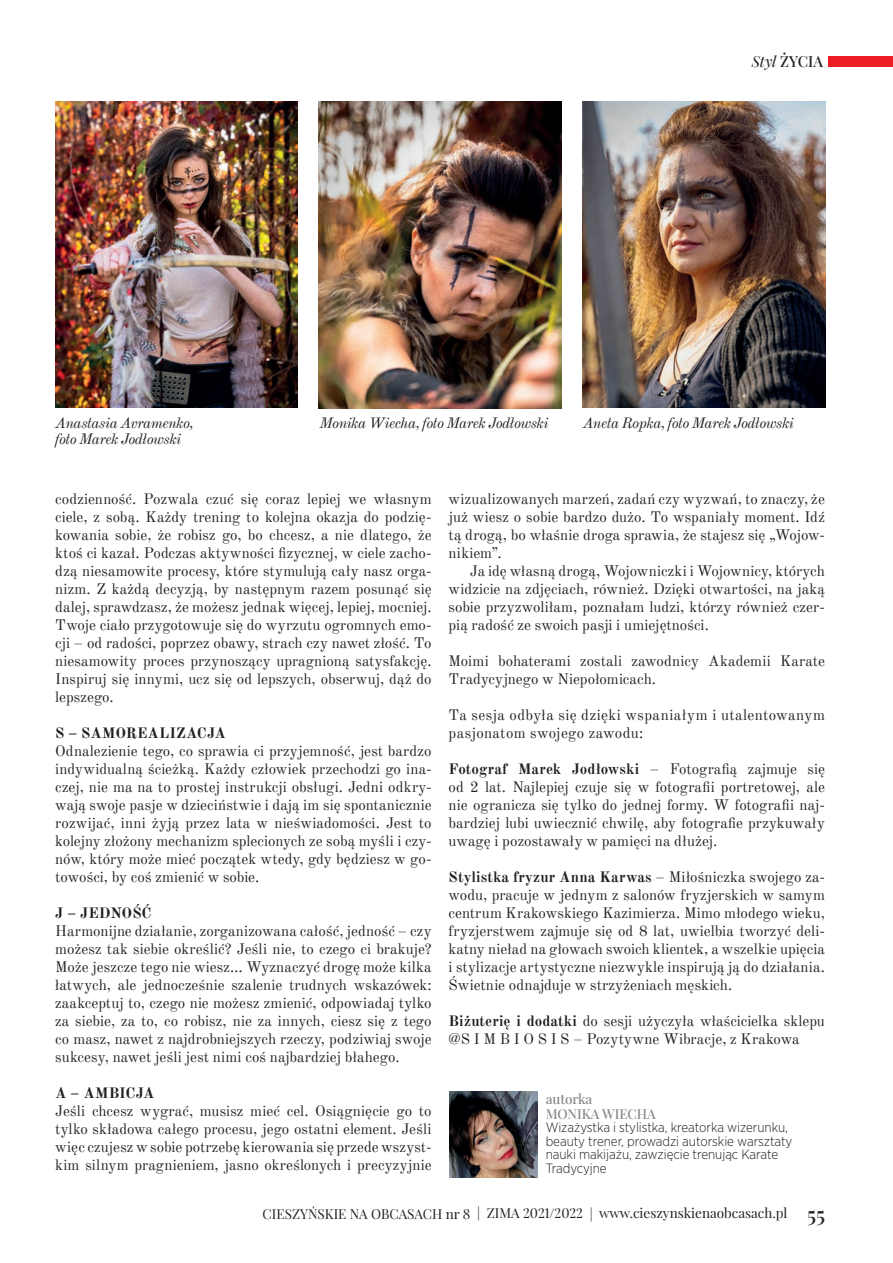
<style>
.page{position:relative;width:893px;height:1263px;background:#fff}
.page>*{position:absolute;margin:0;border:0;box-sizing:border-box;transform-origin:0 0}
.t1{font:15px/18px "Old Standard TT";letter-spacing:.005em;color:#231f20;text-align:justify}
.t2{font:italic 15px/15.8px "Old Standard TT";letter-spacing:-.03em;color:#231f20}
.t3{font:15px/18px "Old Standard TT";letter-spacing:.025em;color:#231f20}
.t4{font:700 15px "Old Standard TT";letter-spacing:.005em;color:#231f20}
.t5{font:500 15px "Playfair Display";color:#231f20}
.t6{font:300 13.5px/13.5px "Gotham Narrow";letter-spacing:-.005em;color:#231f20}
.t7{font:13.5px "Playfair Display";color:#231f20}
.t8{font:500 13.5px/15px "Playfair Display";letter-spacing:-.005em;color:#87898c}
.s1{font-weight:400;font-style:italic}
.s2{font-weight:700}
.s3{font-weight:500;font-size:21px}
</style>
<div class="page">
<div style="left:828px;top:56px;width:65px;height:11px;background:#ee1d23"></div>
<img style="left:450px;top:1092px;width:87px;height:86px">
<img style="left:55px;top:102px;width:243px;height:305px">
<img style="left:319px;top:102px;width:242px;height:306px">
<img style="left:582px;top:102px;width:243px;height:305px">
<p class="t5" style="left:752px;top:50px;width:73px"><span class="s1">Styl</span> ŻYCIA</p>
<p class="t2" style="left:55px;top:414px;width:140px">Anastasia Avramenko, foto Marek Jodłowski</p>
<p class="t2" style="left:320px;top:414px;width:230px">Monika Wiecha, foto Marek Jodłowski</p>
<p class="t2" style="left:583px;top:414px;width:213px">Aneta Ropka, foto Marek Jodłowski</p>
<p class="t1" style="left:449px;top:489px;width:378px">wizualizowanych marzeń, zadań czy wyzwań, to znaczy, że już wiesz o sobie bardzo dużo. To wspaniały moment. Idź tą drogą, bo właśnie droga sprawia, że stajesz się „Wojow&shy;nikiem”.</p>
<p class="t1" style="left:449px;top:561px;width:378px;text-indent:21px">Ja idę własną drogą, Wojowniczki i Wojownicy, których widzicie na zdjęciach, również. Dzięki otwartości, na jaką sobie przyzwoliłam, poznałam ludzi, którzy również czer&shy;pią radość ze swoich pasji i umiejętności.</p>
<p class="t1" style="left:449px;top:651px;width:378px">Moimi bohaterami zostali zawodnicy Akademii Karate<br>Tradycyjnego w Niepołomicach.</p>
<p class="t3" style="left:449px;top:705px;width:378px">Ta sesja odbyła się dzięki wspaniałym i utalentowanym pasjonatom swojego zawodu:</p>
<p class="t1" style="left:449px;top:759px;width:378px"><span class="s2">Fotograf Marek Jodłowski</span> – Fotografią zajmuje się od 2 lat. Najlepiej czuje się w fotografii portretowej, ale nie ogranicza się tylko do jednej formy. W fotografii naj&shy;bardziej lubi uwiecznić chwilę, aby fotografie przykuwały uwagę i pozostawały w pamięci na dłużej.</p>
<p class="t1" style="left:449px;top:867px;width:378px"><span class="s2">Stylistka fryzur Anna Karwas</span> – Miłośniczka swojego za&shy;wodu, pracuje w jednym z salonów fryzjerskich w samym centrum Krakowskiego Kazimierza. Mimo młodego wieku, fryzjerstwem zajmuje się od 8 lat, uwielbia tworzyć deli&shy;katny nieład na głowach swoich klientek, a wszelkie upięcia i stylizacje artystyczne niezwykle inspirują ją do działania.<br>Świetnie odnajduje w strzyżeniach męskich.</p>
<p class="t1" style="left:449px;top:1011px;width:378px"><span class="s2">Biżuterię i dodatki</span> do sesji użyczyła właścicielka sklepu @S I M B I O S I S – Pozytywne Wibracje, z Krakowa</p>
<p class="t1" style="left:55px;top:489px;width:378px">codzienność. Pozwala czuć się coraz lepiej we własnym ciele, z sobą. Każdy trening to kolejna okazja do podzię&shy;kowania sobie, że robisz go, bo chcesz, a nie dlatego, że ktoś ci kazał. Podczas aktywności fizycznej, w ciele zacho&shy;dzą niesamowite procesy, które stymulują cały nasz orga&shy;nizm. Z każdą decyzją, by następnym razem posunąć się dalej, sprawdzasz, że możesz jednak więcej, lepiej, mocniej.<br>Twoje ciało przygotowuje się do wyrzutu ogromnych emo&shy;cji – od radości, poprzez obawy, strach czy nawet złość. To niesamowity proces przynoszący upragnioną satysfakcję.<br>Inspiruj się innymi, ucz się od lepszych, obserwuj, dąż do lepszego.</p>
<p class="t4" style="left:55px;top:721px;width:172px">S – SAMOREALIZACJA</p>
<p class="t1" style="left:55px;top:741px;width:378px">Odnalezienie tego, co sprawia ci przyjemność, jest bardzo indywidualną ścieżką. Każdy człowiek przechodzi go ina&shy;czej, nie ma na to prostej instrukcji obsługi. Jedni odkry&shy;wają swoje pasje w dzieciństwie i dają im się spontanicznie rozwijać, inni żyją przez lata w nieświadomości. Jest to kolejny złożony mechanizm splecionych ze sobą myśli i czy&shy;nów, który może mieć początek wtedy, gdy będziesz w go&shy;towości, by coś zmienić w sobie.</p>
<p class="t4" style="left:55px;top:901px;width:98px">J – JEDNOŚĆ</p>
<p class="t1" style="left:55px;top:921px;width:378px">Harmonijne działanie, zorganizowana całość, jedność – czy możesz tak siebie określić? Jeśli nie, to czego ci brakuje?<br>Może jeszcze tego nie wiesz… Wyznaczyć drogę może kilka łatwych, ale jednocześnie szalenie trudnych wskazówek: zaakceptuj to, czego nie możesz zmienić, odpowiadaj tylko za siebie, za to, co robisz, nie za innych, ciesz się z tego co masz, nawet z najdrobniejszych rzeczy, podziwiaj swoje sukcesy, nawet jeśli jest nimi coś najbardziej błahego.</p>
<p class="t4" style="left:55px;top:1081px;width:101px">A – AMBICJA</p>
<p class="t1" style="left:55px;top:1101px;width:378px">Jeśli chcesz wygrać, musisz mieć cel. Osiągnięcie go to tylko składowa całego procesu, jego ostatni element. Jeśli więc czujesz w sobie potrzebę kierowania się przede wszyst&shy;kim silnym pragnieniem, jasno określonych i precyzyjnie</p>
<p class="t8" style="left:546px;top:1090px;width:112px">autorka<br>MONIKA WIECHA</p>
<p class="t6" style="left:546px;top:1120px;width:248px">Wizażystka i stylistka, kreatorka wizerunku, beauty trener, prowadzi autorskie warsztaty nauki makijażu, zawzięcie trenując Karate Tradycyjne</p>
<p class="t7" style="left:263px;top:1203px;width:564px">CIESZYŃSKIE NA OBCASACH nr 8 | ZIMA 2021/2022 | www.cieszynskienaobcasach.pl <span class="s3">55</span></p>
</div>
